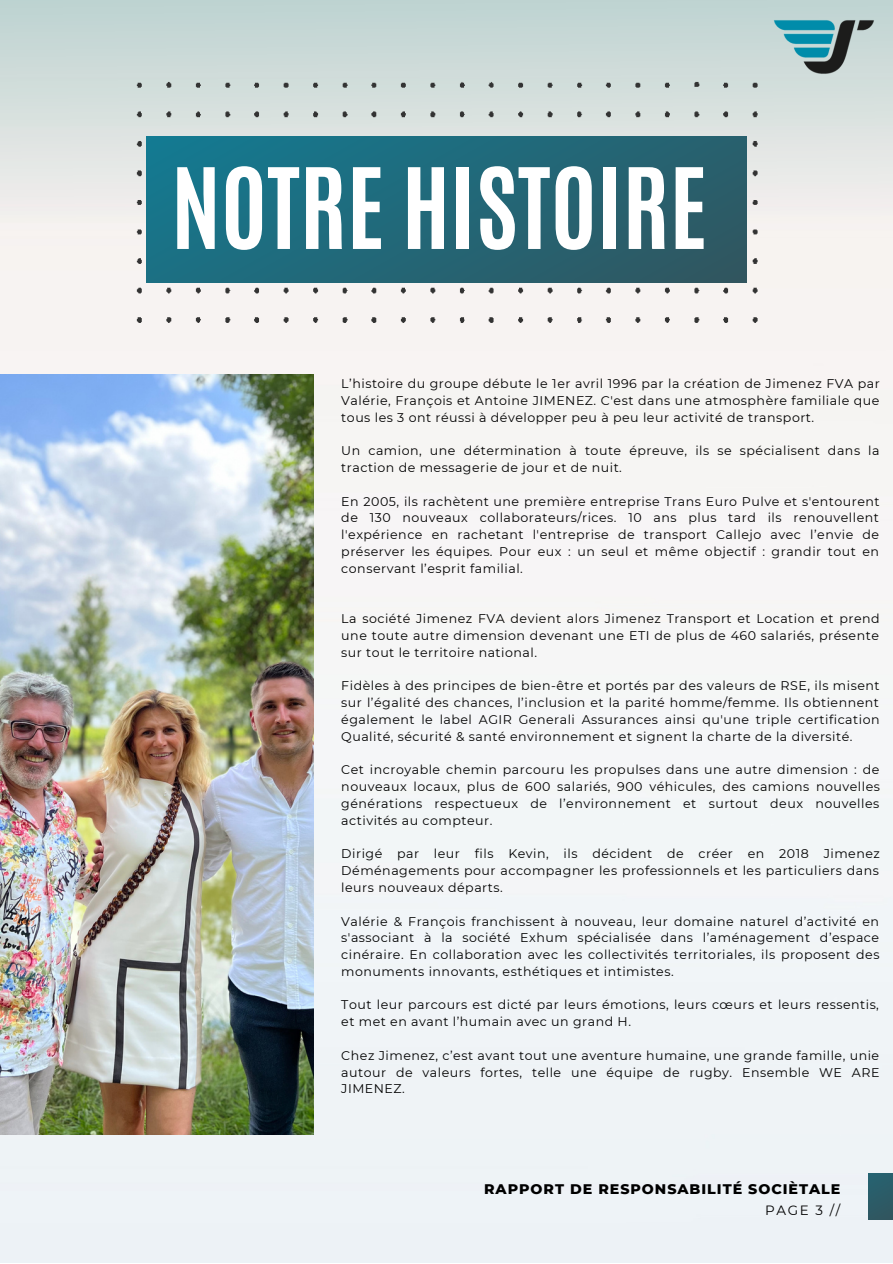
<style>
.page{position:relative;width:893px;height:1264px;background:#fff}
.page>*{position:absolute;margin:0;border:0;box-sizing:border-box;transform-origin:0 0}
.t1{font:700 95.1px "Antonio";color:#fff}
.t2{font:800 14.25px "Montserrat";letter-spacing:.07em;color:#000}
.t3{font:13.5px "Montserrat";color:#000}
.t4{font:12.6px/16.8px "Montserrat";letter-spacing:.04em;color:#000;text-align:justify}
</style>
<div class="page">
<div style="left:0;top:223px;width:892px;height:1039px;background:#f4f5f6"></div>
<div style="left:0;top:0;width:892px;height:223px;background:linear-gradient(to bottom,#bdd2d0,#f4f0ee)"></div>
<img style="left:119px;top:66px;width:654px;height:275px">
<img style="left:0;top:374px;width:314px;height:760px">
<div style="left:147px;top:137px;width:599px;height:146px;background:linear-gradient(to right,#17758b,#2d5a65)"></div>
<img style="left:767px;top:0;width:113px;height:104px">
<div style="left:868px;top:1173px;width:24px;height:46px;background:#2b5c68"></div>
<h1 class="t1" style="left:171px;top:140px;width:537px">NOTRE HISTOIRE</h1>
<p class="t4" style="left:341px;top:375px;width:540px">L’histoire du groupe débute le 1er avril 1996 par la création de Jimenez FVA par Valérie, François et Antoine JIMENEZ. C'est dans une atmosphère familiale que tous les 3 ont réussi à développer peu à peu leur activité de transport.</p>
<p class="t4" style="left:341px;top:442px;width:539px">Un camion, une détermination à toute épreuve, ils se spécialisent dans la traction de messagerie de jour et de nuit.</p>
<p class="t4" style="left:341px;top:492px;width:540px">En 2005, ils rachètent une première entreprise Trans Euro Pulve et s'entourent de 130 nouveaux collaborateurs/rices. 10 ans plus tard ils renouvellent l'expérience en rachetant l'entreprise de transport Callejo avec l’envie de préserver les équipes. Pour eux : un seul et même objectif : grandir tout en conservant l’esprit familial.</p>
<p class="t4" style="left:341px;top:610px;width:540px">La société Jimenez FVA devient alors Jimenez Transport et Location et prend une toute autre dimension devenant une ETI de plus de 460 salariés, présente sur tout le territoire national.</p>
<p class="t4" style="left:341px;top:677px;width:540px">Fidèles à des principes de bien-être et portés par des valeurs de RSE, ils misent sur l’égalité des chances, l’inclusion et la parité homme/femme. Ils obtiennent également le label AGIR Generali Assurances ainsi qu'une triple certification Qualité, sécurité &amp; santé environnement et signent la charte de la diversité.</p>
<p class="t4" style="left:341px;top:761px;width:540px">Cet incroyable chemin parcouru les propulses dans une autre dimension : de nouveaux locaux, plus de 600 salariés, 900 véhicules, des camions nouvelles générations respectueux de l’environnement et surtout deux nouvelles activités au compteur.</p>
<p class="t4" style="left:341px;top:845px;width:540px">Dirigé par leur fils Kevin, ils décident de créer en 2018 Jimenez Déménagements pour accompagner les professionnels et les particuliers dans leurs nouveaux départs.</p>
<p class="t4" style="left:341px;top:912px;width:539px">Valérie &amp; François franchissent à nouveau, leur domaine naturel d’activité en s'associant à la société Exhum spécialisée dans l’aménagement d’espace cinéraire. En collaboration avec les collectivités territoriales, ils proposent des monuments innovants, esthétiques et intimistes.</p>
<p class="t4" style="left:341px;top:996px;width:539px">Tout leur parcours est dicté par leurs émotions, leurs cœurs et leurs ressentis, et met en avant l’humain avec un grand H.</p>
<p class="t4" style="left:341px;top:1046px;width:539px">Chez Jimenez, c’est avant tout une aventure humaine, une grande famille, unie autour de valeurs fortes, telle une équipe de rugby. Ensemble WE ARE JIMENEZ.</p>
<p class="t2" style="left:484px;top:1179px;width:358px">RAPPORT DE RESPONSABILITÉ SOCIÈTALE</p>
<p class="t3" style="left:765px;top:1202px;width:77px">PAGE 3 //</p>
</div>
